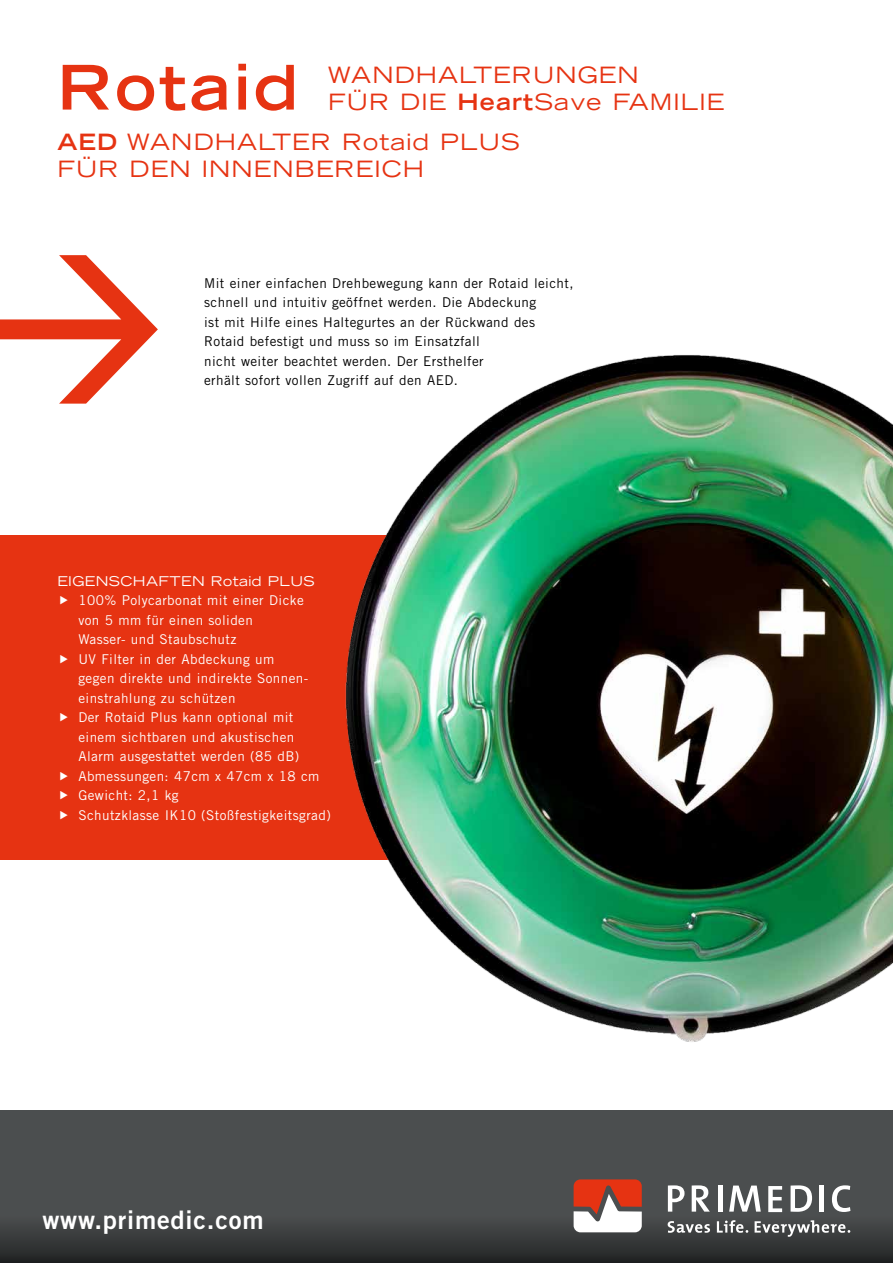
<style>
.page{position:relative;width:893px;height:1263px;background:#fff}
.page>*{position:absolute;margin:0;border:0;box-sizing:border-box;transform-origin:0 0}
.t1{font:700 expanded 61.5px "Trade Gothic LH";letter-spacing:.05em;color:#e63312}
.t2{font:25.5px "Trade Gothic Bold Two";letter-spacing:.03em;color:#fff}
.t3{font:expanded 22.5px/27px "Trade Gothic LH";letter-spacing:.05em;color:#e63312}
.t4{font:13.5px/19.5px "Trade Gothic";letter-spacing:.03em;color:#fff}
.t5{font:13.5px/19.5px "Trade Gothic";letter-spacing:.03em;color:#000}
.t6{font:expanded 13.5px "Trade Gothic LH";letter-spacing:.03em;color:#fff}
.s1{font-weight:700}
</style>
<div class="page">
<div style="left:0;top:535px;width:600px;height:325px;background:#e63312"></div>
<svg style="left:0;top:1111px;width:893px;height:152px;background:#444748"></svg>
<div style="left:718px;top:1185px;width:5px;height:26px;background:#fff"></div>
<svg style="left:668px;top:1221px;width:42px;height:12px"></svg>
<svg style="left:717px;top:1220px;width:31px;height:13px"></svg>
<svg style="left:755px;top:1220px;width:95px;height:17px;background:#707272"></svg>
<svg style="left:668px;top:1185px;width:16px;height:26px"></svg>
<svg style="left:692px;top:1185px;width:18px;height:26px"></svg>
<svg style="left:729px;top:1185px;width:32px;height:26px"></svg>
<svg style="left:768px;top:1186px;width:14px;height:26px"></svg>
<svg style="left:791px;top:1185px;width:21px;height:27px"></svg>
<hr style="left:820px;top:1185px;width:4px;height:26px;background:#fff">
<svg style="left:832px;top:1185px;width:18px;height:27px"></svg>
<svg style="left:574px;top:1179px;width:68px;height:53px"></svg>
<svg style="left:0;top:255px;width:158px;height:149px"></svg>
<img style="left:250px;top:355px;width:643px;height:760px">
<h1 class="t1" style="left:57px;top:47px;width:242px">Rotaid</h1>
<h3 class="t3" style="left:57px;top:128px;width:464px"><span class="s1">AED</span> WANDHALTER Rotaid PLUS<br>FÜR DEN INNENBEREICH</h3>
<h3 class="t3" style="left:328px;top:61px;width:398px">WANDHALTERUNGEN<br>FÜR DIE <span class="s1">Heart</span>Save FAMILIE</h3>
<p class="t5" style="left:204px;top:273px;width:371px">Mit einer einfachen Drehbewegung kann der Rotaid leicht, schnell und intuitiv geöffnet werden. Die Abdeckung<br>ist mit Hilfe eines Haltegurtes an der Rückwand des Rotaid befestigt und muss so im Einsatzfall<br>nicht weiter beachtet werden. Der Ersthelfer<br>erhält sofort vollen Zugriff auf den AED.</p>
<p class="t6" style="left:57px;top:572px;width:259px">EIGENSCHAFTEN Rotaid PLUS</p>
<p class="t4" style="left:78px;top:591px;width:254px">100% Polycarbonat mit einer Dicke<br>von 5 mm für einen soliden<br>Wasser- und Staubschutz<br>UV Filter in der Abdeckung um<br>gegen direkte und indirekte Sonnen&shy;einstrahlung zu schützen<br>Der Rotaid Plus kann optional mit einem sichtbaren und akustischen<br>Alarm ausgestattet werden (85 dB)<br>Abmessungen: 47cm x 47cm x 18 cm<br>Gewicht: 2,1 kg<br>Schutzklasse IK10 (Stoßfestigkeitsgrad)</p>
<h2 class="t2" style="left:43px;top:1204px;width:223px">www.primedic.com</h2>
</div>
